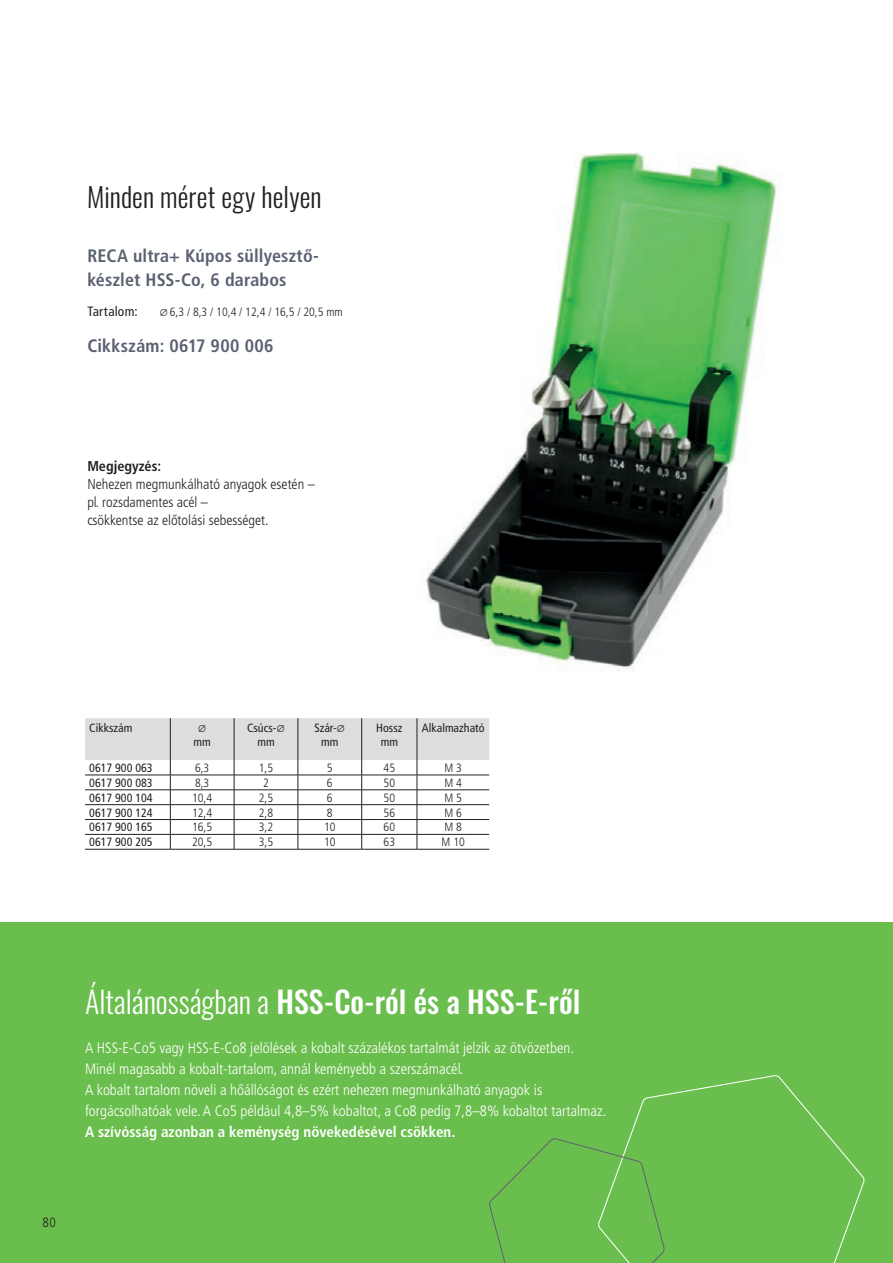
<style>
.page{position:relative;width:893px;height:1263px;background:#fff}
.page>*{position:absolute;margin:0;border:0;box-sizing:border-box;transform-origin:0 0}
.ProspektGrund_linksb{font:500 30px "Oswald";color:#fff}
.Fließtext_9pt{font:300 27px "Oswald";letter-spacing:.005em;color:#231f20}
.Fließtext_9pt-2{font:700 condensed 18px/24px "Frutiger LT Pro";letter-spacing:.01em;color:#5a6171}
.ProspektGrund_linksb-2{font:300 condensed 15px/21px "Frutiger LT Pro";color:#fff}
.ProspektGrund_linksb-3{font:700 condensed 15px "Frutiger LT Pro";color:#fff}
.ProspektGrund_linksb-4{font:300 condensed 14.25px/18px "Frutiger LT Pro";color:#231f20}
.ProspektGrund_linksb-5{font:700 condensed 14.25px "Frutiger LT Pro";color:#231f20}
.Fließtext_9pt-3{font:condensed 13.5px "Frutiger LT Pro";letter-spacing:.015em;color:#231f20}
.t1{font:300 condensed 13.5px "Frutiger LT Pro";color:#231f20}
.Prospekt_Tabelle_zent{font:300 condensed 12px "Frutiger LT Pro";color:#231f20}
.Prospekt_Tabelle_lb{font:condensed 12px "Frutiger LT Pro";color:#231f20}
.Prospekt_Tabelle_zent-2{font:condensed 12px "Frutiger LT Pro";color:#231f20}
.Fließtext_9pt-4{font:300 condensed 12px "Frutiger LT Pro";color:#231f20}
.s1{font-weight:300}
</style>
<div class="page">
<img style="left:422px;top:152px;width:355px;height:518px">
<div style="left:0;top:923px;width:893px;height:340px;background:#6abe4d"></div>
<hr style="left:85px;top:849px;width:85px;height:1px;background:#231f20">
<hr style="left:170px;top:849px;width:64px;height:1px;background:#231f20">
<hr style="left:234px;top:849px;width:64px;height:1px;background:#231f20">
<hr style="left:298px;top:849px;width:64px;height:1px;background:#231f20">
<hr style="left:362px;top:849px;width:55px;height:1px;background:#231f20">
<hr style="left:417px;top:849px;width:72px;height:1px;background:#231f20">
<svg style="left:629px;top:1075px;width:236px;height:188px"></svg>
<svg style="left:489px;top:1137px;width:176px;height:126px"></svg>
<svg style="left:85px;top:718px;width:404px;height:131px"></svg>
<p class="Fließtext_9pt" style="left:87px;top:173px;width:236px">Minden méret egy helyen</p>
<p class="Fließtext_9pt-2" style="left:87px;top:244px;width:233px">RECA ultra+ Kúpos süllyesztő&shy;készlet HSS-Co, 6 darabos</p>
<p class="Fließtext_9pt-3" style="left:87px;top:303px;width:52px">Tartalom:</p>
<p class="Fließtext_9pt-4" style="left:160px;top:305px;width:185px">∅6,3 / 8,3 / 10,4 / 12,4 / 16,5 / 20,5 mm</p>
<p class="Fließtext_9pt-2" style="left:87px;top:334px;width:188px">Cikkszám: 0617 900 006</p>
<p class="ProspektGrund_linksb-5" style="left:87px;top:458px;width:75px">Megjegyzés:</p>
<p class="ProspektGrund_linksb-4" style="left:87px;top:475px;width:229px">Nehezen megmunkálható anyagok esetén – pl. rozsdamentes acél –<br>csökkentse az előtolási sebességet.</p>
<p class="Prospekt_Tabelle_lb" style="left:89px;top:720px;width:45px">Cikkszám</p>
<p class="Prospekt_Tabelle_zent-2" style="left:194px;top:735px;width:19px">mm</p>
<p class="Prospekt_Tabelle_zent-2" style="left:247px;top:720px;width:39px">Csúcs-∅</p>
<p class="Prospekt_Tabelle_zent-2" style="left:257px;top:735px;width:19px">mm</p>
<p class="Prospekt_Tabelle_zent-2" style="left:314px;top:720px;width:32px">Szár-∅</p>
<p class="Prospekt_Tabelle_zent-2" style="left:321px;top:735px;width:19px">mm</p>
<p class="Prospekt_Tabelle_zent-2" style="left:376px;top:720px;width:28px">Hossz</p>
<p class="Prospekt_Tabelle_zent-2" style="left:381px;top:735px;width:19px">mm</p>
<p class="Prospekt_Tabelle_zent-2" style="left:422px;top:720px;width:64px">Alkalmazható</p>
<p class="Prospekt_Tabelle_lb" style="left:89px;top:761px;width:65px">0617 900 063</p>
<p class="Prospekt_Tabelle_zent" style="left:195px;top:761px;width:16px">6,3</p>
<p class="Prospekt_Tabelle_zent" style="left:259px;top:761px;width:16px">1,5</p>
<p class="Prospekt_Tabelle_zent" style="left:327px;top:761px;width:7px">5</p>
<p class="Prospekt_Tabelle_zent" style="left:384px;top:761px;width:13px">45</p>
<p class="Prospekt_Tabelle_zent" style="left:444px;top:761px;width:19px">M 3</p>
<p class="Prospekt_Tabelle_lb" style="left:89px;top:776px;width:65px">0617 900 083</p>
<p class="Prospekt_Tabelle_zent" style="left:195px;top:776px;width:16px">8,3</p>
<p class="Prospekt_Tabelle_zent" style="left:263px;top:776px;width:7px">2</p>
<p class="Prospekt_Tabelle_zent" style="left:327px;top:776px;width:7px">6</p>
<p class="Prospekt_Tabelle_zent" style="left:384px;top:776px;width:13px">50</p>
<p class="Prospekt_Tabelle_zent" style="left:444px;top:776px;width:19px">M 4</p>
<p class="Prospekt_Tabelle_lb" style="left:89px;top:790px;width:65px">0617 900 104</p>
<p class="Prospekt_Tabelle_zent" style="left:192px;top:791px;width:22px">10,4</p>
<p class="Prospekt_Tabelle_zent" style="left:259px;top:791px;width:16px">2,5</p>
<p class="Prospekt_Tabelle_zent" style="left:327px;top:791px;width:7px">6</p>
<p class="Prospekt_Tabelle_zent" style="left:384px;top:791px;width:13px">50</p>
<p class="Prospekt_Tabelle_zent" style="left:444px;top:791px;width:19px">M 5</p>
<p class="Prospekt_Tabelle_lb" style="left:89px;top:805px;width:65px">0617 900 124</p>
<p class="Prospekt_Tabelle_zent" style="left:192px;top:805px;width:22px">12,4</p>
<p class="Prospekt_Tabelle_zent" style="left:259px;top:805px;width:16px">2,8</p>
<p class="Prospekt_Tabelle_zent" style="left:327px;top:805px;width:7px">8</p>
<p class="Prospekt_Tabelle_zent" style="left:384px;top:805px;width:13px">56</p>
<p class="Prospekt_Tabelle_zent" style="left:444px;top:805px;width:19px">M 6</p>
<p class="Prospekt_Tabelle_lb" style="left:89px;top:820px;width:65px">0617 900 165</p>
<p class="Prospekt_Tabelle_zent" style="left:192px;top:820px;width:22px">16,5</p>
<p class="Prospekt_Tabelle_zent" style="left:259px;top:820px;width:16px">3,2</p>
<p class="Prospekt_Tabelle_zent" style="left:324px;top:820px;width:13px">10</p>
<p class="Prospekt_Tabelle_zent" style="left:384px;top:820px;width:13px">60</p>
<p class="Prospekt_Tabelle_zent" style="left:444px;top:820px;width:19px">M 8</p>
<p class="Prospekt_Tabelle_lb" style="left:89px;top:835px;width:65px">0617 900 205</p>
<p class="Prospekt_Tabelle_zent" style="left:192px;top:835px;width:22px">20,5</p>
<p class="Prospekt_Tabelle_zent" style="left:259px;top:835px;width:16px">3,5</p>
<p class="Prospekt_Tabelle_zent" style="left:324px;top:835px;width:13px">10</p>
<p class="Prospekt_Tabelle_zent" style="left:384px;top:835px;width:13px">63</p>
<p class="Prospekt_Tabelle_zent" style="left:442px;top:835px;width:25px">M 10</p>
<p class="ProspektGrund_linksb" style="left:85px;top:986px;width:497px"><span class="s1">Általánosságban a</span> HSS-Co-ról és a HSS-E-ről</p>
<p class="ProspektGrund_linksb-2" style="left:85px;top:1037px;width:490px">A HSS-E-Co5 vagy HSS-E-Co8 jelölések a kobalt százalékos tartalmát jelzik az ötvözetben.</p>
<p class="ProspektGrund_linksb-2" style="left:85px;top:1058px;width:380px">Minél magasabb a kobalt-tartalom, annál keményebb a szerszámacél.</p>
<p class="ProspektGrund_linksb-2" style="left:85px;top:1079px;width:523px">A kobalt tartalom növeli a hőállóságot és ezért nehezen megmunkálható anyagok is forgácsolhatóak vele. A Co5 például 4,8–5% kobaltot, a Co8 pedig 7,8–8% kobaltot tartalmaz.</p>
<p class="ProspektGrund_linksb-3" style="left:85px;top:1123px;width:372px">A szívósság azonban a keménység növekedésével csökken.</p>
<p class="t1" style="left:43px;top:1214px;width:15px">80</p>
</div>
